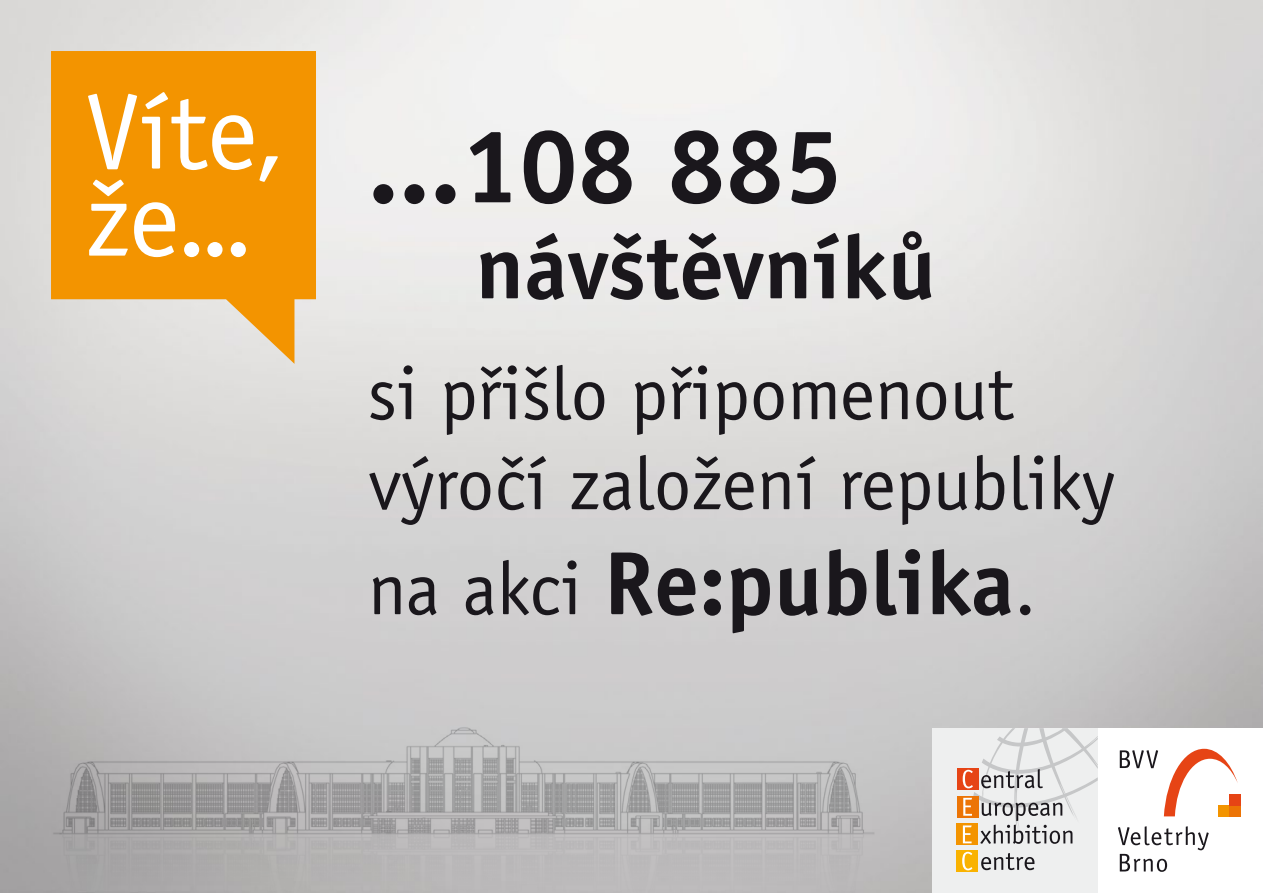
<style>
.page{position:relative;width:1263px;height:893px;background:#fff}
.page>*{position:absolute;margin:0;border:0;box-sizing:border-box;transform-origin:0 0}
.t1{font:108px/87px "ITC Officina Sans CE";color:#fff}
.t2{font:700 105px "Officina Sans CE";color:#1a171c}
.t3{font:700 90px "Officina Sans CE";color:#1a171c}
.t4{font:75px/90px "ITC Officina Sans CE";color:#1a171c}
.s1{font-family:"ITC Officina Sans CE";font-weight:400;font-size:75px}
</style>
<div class="page">
<img style="left:32px;top:712px;width:861px;height:181px">
<svg style="left:1118px;top:826px;width:91px;height:46px"></svg>
<svg style="left:1120px;top:750px;width:38px;height:18px"></svg>
<div style="left:1230px;top:805px;width:11px;height:11px;background:#ec7405"></div>
<div style="left:1230px;top:794px;width:11px;height:11px;background:#e64415"></div>
<svg style="left:1164px;top:749px;width:74px;height:67px"></svg>
<div style="left:932px;top:728px;width:166px;height:165px;background:#eeefef"></div>
<div style="left:957px;top:768px;width:21px;height:22px;background:#e64415"></div>
<div style="left:957px;top:796px;width:21px;height:21px;background:#ec7405"></div>
<svg style="left:981px;top:853px;width:53px;height:17px"></svg>
<div style="left:956px;top:850px;width:22px;height:22px;background:#f9b200"></div>
<svg style="left:962px;top:852px;width:10px;height:18px"></svg>
<svg style="left:956px;top:824px;width:22px;height:21px"></svg>
<svg style="left:963px;top:728px;width:135px;height:116px"></svg>
<svg style="left:51px;top:51px;width:265px;height:313px;background:#efa128"></svg>
<h1 class="t1" style="left:86px;top:89px;width:202px">Víte, že...</h1>
<h2 class="t2" style="left:368px;top:106px;width:476px">...108 885</h2>
<p class="t3" style="left:476px;top:216px;width:462px">návštěvníků</p>
<p class="t4" style="left:368px;top:349px;width:749px">si přišlo připomenout výročí založení republiky</p>
<p class="t3" style="left:368px;top:532px;width:670px"><span class="s1">na akci</span> Re:publika<span class="s1">.</span></p>
</div>
